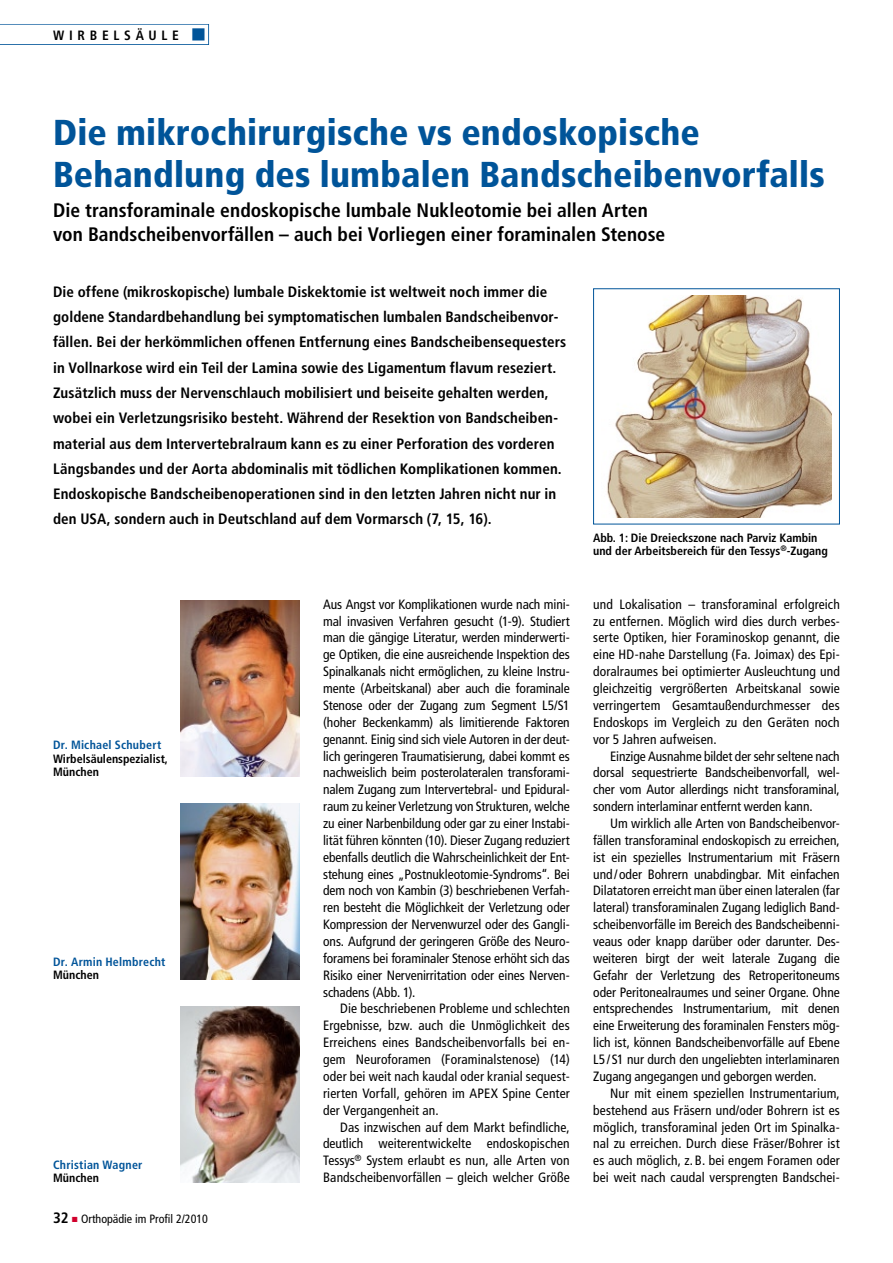
<style>
.page{position:relative;width:893px;height:1263px;background:#fff}
.page>*{position:absolute;margin:0;border:0;box-sizing:border-box;transform-origin:0 0}
.t1{font:900 condensed 36px/42px "Frutiger LT Com";letter-spacing:.005em;color:#005499}
.t2{font:700 condensed 19.5px/24px "Frutiger LT Com";color:#000}
.t3{font:700 condensed 15px/25.3px "Frutiger LT Com";letter-spacing:.005em;color:#000}
.t4{font:condensed 13.5px/16.8px "Frutiger LT Com";letter-spacing:.005em;color:#000;text-align:justify}
.t5{font:700 condensed 13.5px "Frutiger LT Com";letter-spacing:.35em;color:#000}
.t6{font:700 condensed 12px/13.5px "Frutiger LT Com";color:#000}
.t7{font:700 condensed 12px "Frutiger LT Com";letter-spacing:.02em;color:#005499}
.t8{font:condensed 12px "Frutiger LT Com";color:#000}
.s1{font-weight:700;font-size:15px}
</style>
<div class="page">
<img style="left:181px;top:600px;width:119px;height:176px">
<img style="left:181px;top:803px;width:119px;height:176px">
<img style="left:181px;top:1006px;width:119px;height:176px">
<img style="left:607px;top:295px;width:224px;height:222px">
<div style="left:593px;top:288px;width:247px;height:236px;border:1px solid #005499"></div>
<svg style="left:0;top:24px;width:209px;height:21px"></svg>
<div style="left:0;top:25px;width:208px;height:19px;background:#fff"></div>
<p class="t5" style="left:53px;top:30px;width:127px">WIRBELSÄULE</p>
<h1 class="t1" style="left:53px;top:115px;width:773px">Die mikrochirurgische vs endoskopische<br>Behandlung des lumbalen Bandscheibenvorfalls</h1>
<h2 class="t2" style="left:53px;top:200px;width:614px">Die transforaminale endoskopische lumbale Nukleotomie bei allen Arten von Bandscheibenvorfällen – auch bei Vorliegen einer foraminalen Stenose</h2>
<p class="t3" style="left:53px;top:280px;width:515px">Die offene (mikroskopische) lumbale Diskektomie ist weltweit noch immer die goldene Standardbehandlung bei symptomatischen lumbalen Bandscheibenvor&shy;fällen. Bei der herkömmlichen offenen Entfernung eines Bandscheibensequesters in Vollnarkose wird ein Teil der Lamina sowie des Ligamentum flavum reseziert.<br>Zusätzlich muss der Nervenschlauch mobilisiert und beiseite gehalten werden, wobei ein Verletzungsrisiko besteht. Während der Resektion von Bandscheiben&shy;material aus dem Intervertebralraum kann es zu einer Perforation des vorderen Längsbandes und der Aorta abdominalis mit tödlichen Komplikationen kommen.<br>Endoskopische Bandscheibenoperationen sind in den letzten Jahren nicht nur in den USA, sondern auch in Deutschland auf dem Vormarsch (7, 15, 16).</p>
<p class="t7" style="left:53px;top:740px;width:110px">Dr. Michael Schubert</p>
<p class="t6" style="left:53px;top:753px;width:116px">Wirbelsäulenspezialist,<br>München</p>
<p class="t7" style="left:53px;top:956px;width:114px">Dr. Armin Helmbrecht</p>
<p class="t6" style="left:53px;top:969px;width:47px">München</p>
<p class="t7" style="left:53px;top:1159px;width:91px">Christian Wagner</p>
<p class="t6" style="left:53px;top:1172px;width:47px">München</p>
<p class="t8" style="left:53px;top:1214px;width:156px"><span class="s1">32</span> Orthopädie im Profil 2/2010</p>
<p class="t4" style="left:323px;top:597px;width:248px">Aus Angst vor Komplikationen wurde nach mini&shy;mal invasiven Verfahren gesucht (1-9). Studiert man die gängige Literatur, werden minderwerti&shy;ge Optiken, die eine ausreichende Inspektion des Spinalkanals nicht ermöglichen, zu kleine Instru&shy;mente (Arbeitskanal) aber auch die foraminale Stenose oder der Zugang zum Segment L5/S1 (hoher Beckenkamm) als limitierende Faktoren genannt. Einig sind sich viele Autoren in der deut&shy;lich geringeren Traumatisierung, dabei kommt es nachweislich beim posterolateralen transforami&shy;nalem Zugang zum Intervertebral- und Epidural&shy;raum zu keiner Verletzung von Strukturen, welche zu einer Narbenbildung oder gar zu einer Instabi&shy;lität führen könnten (10). Dieser Zugang reduziert ebenfalls deutlich die Wahrscheinlichkeit der Ent&shy;stehung eines „Postnukleotomie-Syndroms“. Bei dem noch von Kambin (3) beschriebenen Verfah&shy;ren besteht die Möglichkeit der Verletzung oder Kompression der Nervenwurzel oder des Gangli&shy;ons. Aufgrund der geringeren Größe des Neuro&shy;foramens bei foraminaler Stenose erhöht sich das Risiko einer Nervenirritation oder eines Nerven&shy;schadens (Abb. 1).</p>
<p class="t4" style="left:323px;top:1002px;width:248px;text-indent:17px">Die beschriebenen Probleme und schlechten Ergebnisse, bzw. auch die Unmöglichkeit des Erreichens eines Bandscheibenvorfalls bei en&shy;gem Neuroforamen (Foraminalstenose) (14) oder bei weit nach kaudal oder kranial sequest&shy;rierten Vorfall, gehören im APEX Spine Center der Vergangenheit an.</p>
<p class="t4" style="left:323px;top:1120px;width:248px;text-indent:17px">Das inzwischen auf dem Markt befindliche, deutlich weiterentwickelte endoskopischen Tessys<sup>®</sup> System erlaubt es nun, alle Arten von Bandscheibenvorfällen – gleich welcher Größe</p>
<p class="t6" style="left:593px;top:532px;width:236px">Abb. 1: Die Dreieckszone nach Parviz Kambin und der Arbeitsbereich für den Tessys<sup>®</sup>-Zugang</p>
<p class="t4" style="left:593px;top:597px;width:248px">und Lokalisation – transforaminal erfolgreich zu entfernen. Möglich wird dies durch verbes&shy;serte Optiken, hier Foraminoskop genannt, die eine HD-nahe Darstellung (Fa. Joimax) des Epi&shy;doralraumes bei optimierter Ausleuchtung und gleichzeitig vergrößerten Arbeitskanal sowie verringertem Gesamtaußendurchmesser des Endoskops im Vergleich zu den Geräten noch vor 5 Jahren aufweisen.</p>
<p class="t4" style="left:593px;top:749px;width:248px;text-indent:17px">Einzige Ausnahme bildet der sehr seltene nach dorsal sequestrierte Bandscheibenvorfall, wel&shy;cher vom Autor allerdings nicht transforaminal, sondern interlaminar entfernt werden kann.</p>
<p class="t4" style="left:593px;top:816px;width:248px;text-indent:17px">Um wirklich alle Arten von Bandscheibenvor&shy;fällen transforaminal endoskopisch zu erreichen, ist ein spezielles Instrumentarium mit Fräsern und/oder Bohrern unabdingbar. Mit einfachen Dilatatoren erreicht man über einen lateralen (far lateral) transforaminalen Zugang lediglich Band&shy;scheibenvorfälle im Bereich des Bandscheibenni&shy;veaus oder knapp darüber oder darunter. Des&shy;weiteren birgt der weit laterale Zugang die Gefahr der Verletzung des Retroperitoneums oder Peritonealraumes und seiner Organe. Ohne entsprechendes Instrumentarium, mit denen eine Erweiterung des foraminalen Fensters mög&shy;lich ist, können Bandscheibenvorfälle auf Ebene L5/S1 nur durch den ungeliebten interlaminaren Zugang angegangen und geborgen werden.</p>
<p class="t4" style="left:593px;top:1086px;width:248px;text-indent:17px">Nur mit einem speziellen Instrumentarium, bestehend aus Fräsern und/oder Bohrern ist es möglich, transforaminal jeden Ort im Spinalka&shy;nal zu erreichen. Durch diese Fräser/Bohrer ist es auch möglich, z.B. bei engem Foramen oder bei weit nach caudal versprengten Bandschei-</p>
</div>
